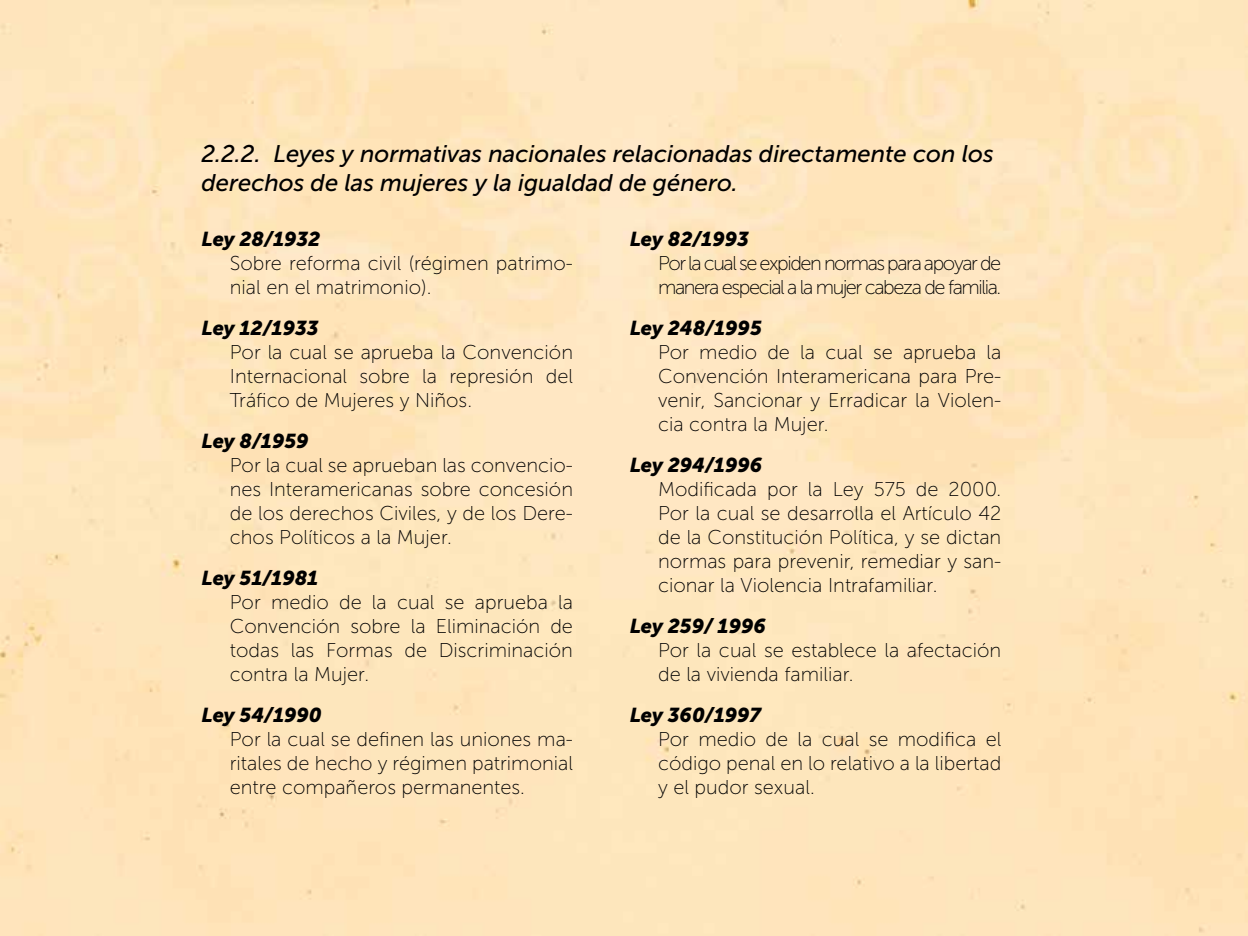
<style>
.page{position:relative;width:1248px;height:936px;background:#fff}
.page>*{position:absolute;margin:0;border:0;box-sizing:border-box;transform-origin:0 0}
.t1{font:italic 24px/28.8px "Museo Sans 500";color:#000}
.t2{font:20px/24px "Museo Sans 100";color:#000;text-align:justify}
.t3{font:italic 20px "Museo Sans 900";color:#000}
.t4{font:20px/24px "Museo Sans 100";letter-spacing:-.07em;color:#000}
</style>
<div class="page">
<div style="left:0;top:0;width:1247px;height:935px;background:#ffe6bc"></div>
<p class="t1" style="left:201px;top:139px;width:793px">2.2.2. Leyes y normativas nacionales relacionadas directamente con los derechos de las mujeres y la igualdad de género.</p>
<p class="t3" style="left:201px;top:227px;width:120px">Ley 28/1932</p>
<p class="t2" style="left:230px;top:251px;width:345px">Sobre reforma civil (régimen patrimo&shy;nial en el matrimonio).</p>
<p class="t3" style="left:201px;top:316px;width:119px">Ley 12/1933</p>
<p class="t2" style="left:230px;top:340px;width:345px">Por la cual se aprueba la Convención Internacional sobre la represión del Tráfico de Mujeres y Niños.</p>
<p class="t3" style="left:201px;top:429px;width:109px">Ley 8/1959</p>
<p class="t2" style="left:230px;top:453px;width:345px">Por la cual se aprueban las convencio&shy;nes Interamericanas sobre concesión de los derechos Civiles, y de los Dere&shy;chos Políticos a la Mujer.</p>
<p class="t3" style="left:201px;top:566px;width:118px">Ley 51/1981</p>
<p class="t2" style="left:230px;top:590px;width:345px">Por medio de la cual se aprueba la Convención sobre la Eliminación de todas las Formas de Discriminación contra la Mujer.</p>
<p class="t3" style="left:201px;top:703px;width:122px">Ley 54/1990</p>
<p class="t2" style="left:230px;top:727px;width:345px">Por la cual se definen las uniones ma&shy;ritales de hecho y régimen patrimonial entre compañeros permanentes.</p>
<p class="t3" style="left:629px;top:227px;width:121px">Ley 82/1993</p>
<p class="t4" style="left:658px;top:251px;width:345px">Por la cual se expiden normas para apoyar de manera especial a la mujer cabeza de familia.</p>
<p class="t3" style="left:629px;top:316px;width:133px">Ley 248/1995</p>
<p class="t2" style="left:658px;top:340px;width:345px">Por medio de la cual se aprueba la Convención Interamericana para Pre&shy;venir, Sancionar y Erradicar la Violen&shy;cia contra la Mujer.</p>
<p class="t3" style="left:629px;top:453px;width:134px">Ley 294/1996</p>
<p class="t2" style="left:658px;top:477px;width:345px">Modificada por la Ley 575 de 2000.<br>Por la cual se desarrolla el Artículo 42 de la Constitución Política, y se dictan normas para prevenir, remediar y san&shy;cionar la Violencia Intrafamiliar.</p>
<p class="t3" style="left:629px;top:614px;width:138px">Ley 259/ 1996</p>
<p class="t2" style="left:658px;top:638px;width:344px">Por la cual se establece la afectación de la vivienda familiar.</p>
<p class="t3" style="left:629px;top:703px;width:133px">Ley 360/1997</p>
<p class="t2" style="left:658px;top:727px;width:345px">Por medio de la cual se modifica el código penal en lo relativo a la libertad y el pudor sexual.</p>
</div>
